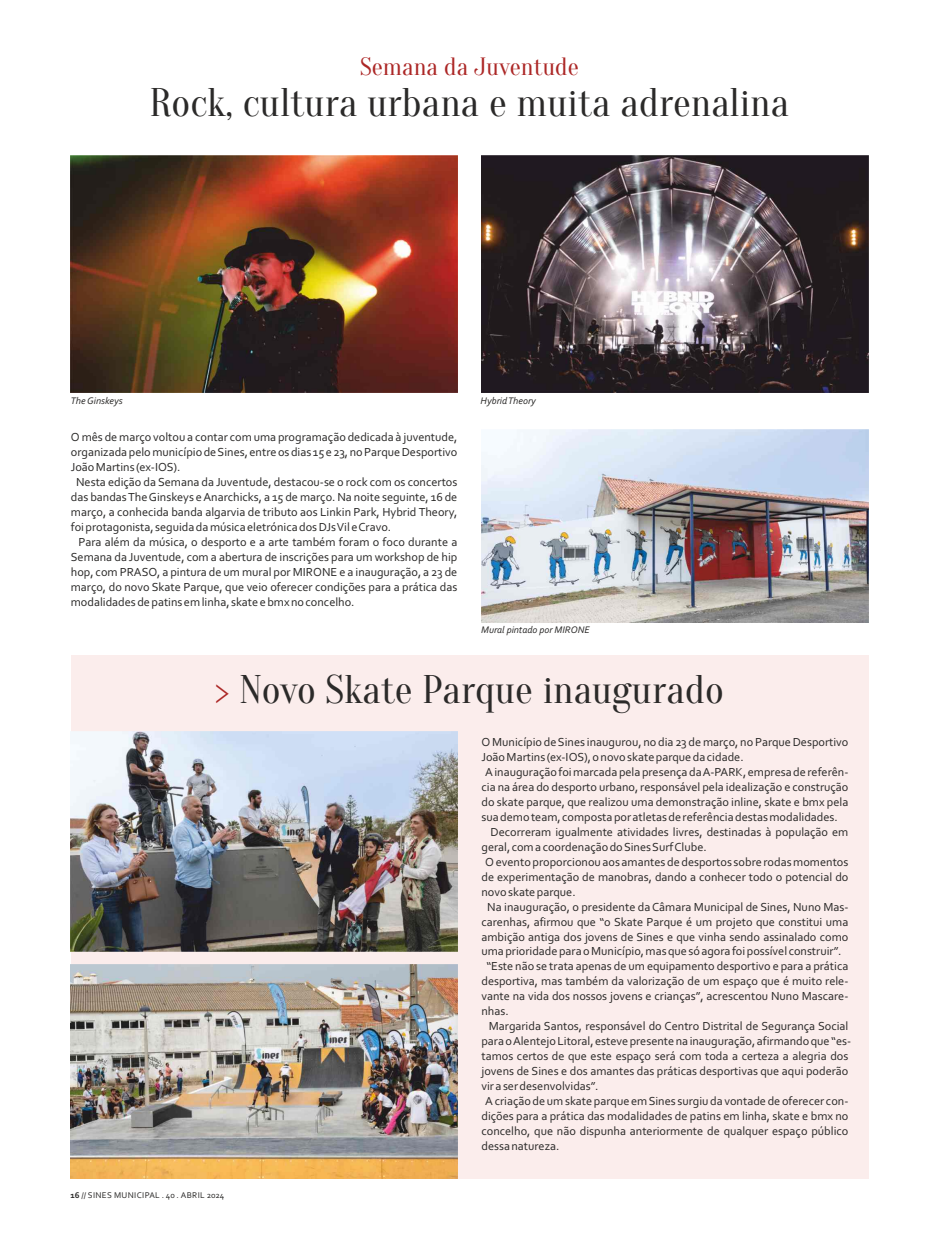
<style>
.page{position:relative;width:939px;height:1241px;background:#fff}
.page>*{position:absolute;margin:0;border:0;box-sizing:border-box;transform-origin:0 0}
.t1{font:40px "Oranienbaum";color:#2b2a29}
.t2{font:25px "Oranienbaum";color:#ac2726}
.t3{font:12.25px "Corbel";color:#2b2a29}
.t4{font:italic 10px "Corbel";color:#2b2a29}
.t5{font:8.75px "Corbel";letter-spacing:.04em;color:#2b2a29}
.s1{color:#ac2726}
.s2{font-weight:700}
</style>
<div class="page">
<div style="left:71px;top:655px;width:797px;height:523px;background:#fbedec"></div>
<img style="left:481px;top:155px;width:387px;height:237px">
<img style="left:481px;top:430px;width:387px;height:192px">
<img style="left:71px;top:731px;width:386px;height:220px">
<img style="left:71px;top:155px;width:386px;height:237px">
<img style="left:71px;top:964px;width:386px;height:214px">
<h2 class="t2" style="left:360px;top:53px;width:220px">Semana da Juventude</h2>
<h1 class="t1" style="left:150px;top:81px;width:641px">Rock, cultura urbana e muita adrenalina</h1>
<p class="t4" style="left:71px;top:397px;width:54px">The Ginskeys</p>
<p class="t4" style="left:481px;top:396px;width:57px">Hybrid Theory</p>
<p class="t3" style="left:71px;top:432px;width:388px">O mês de março voltou a contar com uma programação dedicada à juventude,</p>
<p class="t3" style="left:71px;top:447px;width:388px">organizada pelo município de Sines, entre os dias 15 e 23, no Parque Desportivo</p>
<p class="t3" style="left:71px;top:462px;width:111px">João Martins (ex-IOS).</p>
<p class="t3" style="left:76px;top:477px;width:383px">Nesta edição da Semana da Juventude, destacou-se o rock com os concertos</p>
<p class="t3" style="left:71px;top:492px;width:388px">das bandas The Ginskeys e Anarchicks, a 15 de março. Na noite seguinte, 16 de</p>
<p class="t3" style="left:71px;top:507px;width:388px">março, a conhecida banda algarvia de tributo aos Linkin Park, Hybrid Theory,</p>
<p class="t3" style="left:71px;top:522px;width:322px">foi protagonista, seguida da música eletrónica dos DJs Vil e Cravo.</p>
<p class="t3" style="left:78px;top:537px;width:380px">Para além da música, o desporto e a arte também foram o foco durante a</p>
<p class="t3" style="left:71px;top:552px;width:388px">Semana da Juventude, com a abertura de inscrições para um workshop de hip</p>
<p class="t3" style="left:71px;top:566px;width:388px">hop, com PRASO, a pintura de um mural por MIRONE e a inauguração, a 23 de</p>
<p class="t3" style="left:71px;top:581px;width:388px">março, do novo Skate Parque, que veio oferecer condições para a prática das</p>
<p class="t3" style="left:71px;top:596px;width:285px">modalidades de patins em linha, skate e bmx no concelho.</p>
<p class="t4" style="left:481px;top:626px;width:110px">Mural pintado por MIRONE</p>
<h1 class="t1" style="left:215px;top:667px;width:510px"><span class="s1">&gt;</span> Novo Skate Parque inaugurado</h1>
<p class="t3" style="left:481px;top:736px;width:368px">O Município de Sines inaugurou, no dia 23 de março, no Parque Desportivo</p>
<p class="t3" style="left:481px;top:751px;width:264px">João Martins (ex-IOS), o novo skate parque da cidade.</p>
<p class="t3" style="left:485px;top:766px;width:365px">A inauguração foi marcada pela presença da A-PARK, empresa de referên-</p>
<p class="t3" style="left:481px;top:781px;width:368px">cia na área do desporto urbano, responsável pela idealização e construção</p>
<p class="t3" style="left:481px;top:796px;width:368px">do skate parque, que realizou uma demonstração inline, skate e bmx pela</p>
<p class="t3" style="left:481px;top:811px;width:358px">sua demo team, composta por atletas de referência destas modalidades.</p>
<p class="t3" style="left:491px;top:826px;width:359px">Decorreram igualmente atividades livres, destinadas à população em</p>
<p class="t3" style="left:481px;top:841px;width:227px">geral, com a coordenação do Sines Surf Clube.</p>
<p class="t3" style="left:485px;top:856px;width:365px">O evento proporcionou aos amantes de desportos sobre rodas momentos</p>
<p class="t3" style="left:481px;top:871px;width:368px">de experimentação de manobras, dando a conhecer todo o potencial do</p>
<p class="t3" style="left:481px;top:886px;width:96px">novo skate parque.</p>
<p class="t3" style="left:487px;top:901px;width:363px">Na inauguração, o presidente da Câmara Municipal de Sines, Nuno Mas-</p>
<p class="t3" style="left:481px;top:916px;width:368px">carenhas, afirmou que “o Skate Parque é um projeto que constitui uma</p>
<p class="t3" style="left:481px;top:931px;width:368px">ambição antiga dos jovens de Sines e que vinha sendo assinalado como</p>
<p class="t3" style="left:481px;top:946px;width:361px">uma prioridade para o Município, mas que só agora foi possível construir”.</p>
<p class="t3" style="left:486px;top:961px;width:363px">“Este não se trata apenas de um equipamento desportivo e para a prática</p>
<p class="t3" style="left:481px;top:976px;width:368px">desportiva, mas também da valorização de um espaço que é muito rele-</p>
<p class="t3" style="left:481px;top:991px;width:368px">vante na vida dos nossos jovens e crianças”, acrescentou Nuno Mascare-</p>
<p class="t3" style="left:481px;top:1006px;width:29px">nhas.</p>
<p class="t3" style="left:489px;top:1020px;width:361px">Margarida Santos, responsável do Centro Distrital de Segurança Social</p>
<p class="t3" style="left:481px;top:1035px;width:371px">para o Alentejo Litoral, esteve presente na inauguração, afirmando que “es-</p>
<p class="t3" style="left:481px;top:1050px;width:368px">tamos certos de que este espaço será com toda a certeza a alegria dos</p>
<p class="t3" style="left:481px;top:1065px;width:368px">jovens de Sines e dos amantes das práticas desportivas que aqui poderão</p>
<p class="t3" style="left:481px;top:1080px;width:118px">vir a ser desenvolvidas”.</p>
<p class="t3" style="left:485px;top:1095px;width:365px">A criação de um skate parque em Sines surgiu da vontade de oferecer con-</p>
<p class="t3" style="left:481px;top:1110px;width:369px">dições para a prática das modalidades de patins em linha, skate e bmx no</p>
<p class="t3" style="left:481px;top:1125px;width:368px">concelho, que não dispunha anteriormente de qualquer espaço público</p>
<p class="t3" style="left:481px;top:1140px;width:79px">dessa natureza.</p>
<p class="t5" style="left:70px;top:1190px;width:155px"><span class="s2">16</span> // SINES MUNICIPAL . 40 . ABRIL 2024</p>
</div>
